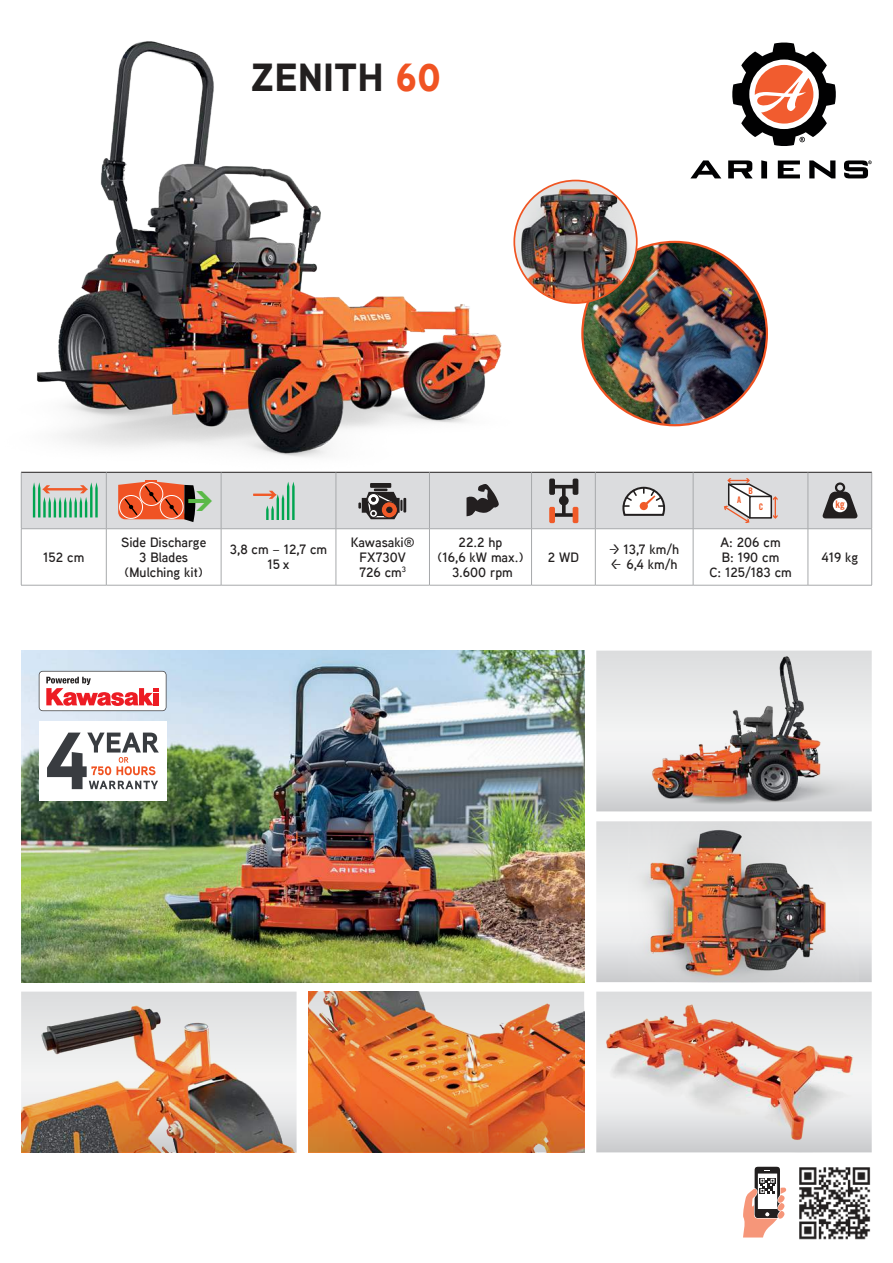
<style>
.page{position:relative;width:893px;height:1263px;background:#fff}
.page>*{position:absolute;margin:0;border:0;box-sizing:border-box;transform-origin:0 0}
.t1{font:900 39px "Aaux Next";color:#221f1f}
.t2{font:600 13.5px/15px "Aaux Next";color:#221f1f;text-align:center}
.t3{font:10.5px "Trade Gothic Bold Cond Twenty";color:#f05a28}
.t4{font:9px "Trade Gothic LT Std Bd Cn 20";color:#f05a28}
.s1{color:#f05322}
</style>
<div class="page">
<img style="left:20px;top:41px;width:652px;height:544px">
<img style="left:799px;top:1167px;width:72px;height:73px">
<svg style="left:690px;top:160px;width:182px;height:18px"></svg>
<svg style="left:732px;top:43px;width:104px;height:103px"></svg>
<svg style="left:743px;top:1167px;width:43px;height:70px"></svg>
<div style="left:22px;top:473px;width:849px;height:55px;background:#dbdcde"></div>
<hr style="left:21px;top:472px;width:85px;height:1px;background:#221f1f">
<hr style="left:106px;top:472px;width:115px;height:1px;background:#221f1f">
<hr style="left:221px;top:472px;width:115px;height:1px;background:#221f1f">
<hr style="left:336px;top:472px;width:93px;height:1px;background:#221f1f">
<hr style="left:429px;top:472px;width:102px;height:1px;background:#221f1f">
<hr style="left:531px;top:472px;width:64px;height:1px;background:#221f1f">
<hr style="left:595px;top:472px;width:98px;height:1px;background:#221f1f">
<hr style="left:693px;top:472px;width:115px;height:1px;background:#221f1f">
<hr style="left:808px;top:472px;width:64px;height:1px;background:#221f1f">
<hr style="left:21px;top:472px;width:1px;height:56px;background:#a7a9ab">
<hr style="left:106px;top:472px;width:1px;height:56px;background:#a7a9ab">
<hr style="left:221px;top:472px;width:1px;height:56px;background:#a7a9ab">
<hr style="left:336px;top:472px;width:1px;height:56px;background:#a7a9ab">
<hr style="left:429px;top:472px;width:1px;height:56px;background:#a7a9ab">
<hr style="left:531px;top:472px;width:1px;height:56px;background:#a7a9ab">
<hr style="left:595px;top:472px;width:1px;height:56px;background:#a7a9ab">
<hr style="left:693px;top:472px;width:1px;height:56px;background:#a7a9ab">
<hr style="left:21px;top:528px;width:85px;height:1px;background:#a7a9ab">
<hr style="left:21px;top:529px;width:1px;height:56px;background:#a7a9ab">
<hr style="left:106px;top:528px;width:115px;height:1px;background:#a7a9ab">
<hr style="left:106px;top:529px;width:1px;height:56px;background:#a7a9ab">
<hr style="left:221px;top:528px;width:115px;height:1px;background:#a7a9ab">
<hr style="left:221px;top:529px;width:1px;height:56px;background:#a7a9ab">
<hr style="left:336px;top:528px;width:93px;height:1px;background:#a7a9ab">
<hr style="left:336px;top:529px;width:1px;height:56px;background:#a7a9ab">
<hr style="left:429px;top:528px;width:102px;height:1px;background:#a7a9ab">
<hr style="left:429px;top:529px;width:1px;height:56px;background:#a7a9ab">
<hr style="left:531px;top:528px;width:64px;height:1px;background:#a7a9ab">
<hr style="left:531px;top:529px;width:1px;height:56px;background:#a7a9ab">
<hr style="left:595px;top:528px;width:98px;height:1px;background:#a7a9ab">
<hr style="left:595px;top:529px;width:1px;height:56px;background:#a7a9ab">
<hr style="left:693px;top:528px;width:115px;height:1px;background:#a7a9ab">
<hr style="left:808px;top:528px;width:64px;height:1px;background:#a7a9ab">
<hr style="left:21px;top:585px;width:85px;height:1px;background:#a7a9ab">
<hr style="left:106px;top:585px;width:115px;height:1px;background:#a7a9ab">
<hr style="left:221px;top:585px;width:115px;height:1px;background:#a7a9ab">
<hr style="left:336px;top:585px;width:93px;height:1px;background:#a7a9ab">
<hr style="left:429px;top:585px;width:102px;height:1px;background:#a7a9ab">
<hr style="left:531px;top:585px;width:64px;height:1px;background:#a7a9ab">
<hr style="left:595px;top:585px;width:98px;height:1px;background:#a7a9ab">
<hr style="left:693px;top:585px;width:115px;height:1px;background:#a7a9ab">
<hr style="left:808px;top:585px;width:64px;height:1px;background:#a7a9ab">
<hr style="left:808px;top:472px;width:1px;height:56px;background:#a7a9ab">
<hr style="left:871px;top:472px;width:1px;height:56px;background:#a7a9ab">
<hr style="left:693px;top:529px;width:1px;height:56px;background:#a7a9ab">
<hr style="left:808px;top:529px;width:1px;height:56px;background:#a7a9ab">
<hr style="left:871px;top:529px;width:1px;height:56px;background:#a7a9ab">
<svg style="left:33px;top:482px;width:65px;height:35px"></svg>
<hr style="left:253px;top:494px;width:21px;height:2px;background:#f05a28">
<svg style="left:266px;top:482px;width:29px;height:38px"></svg>
<div style="left:370px;top:483px;width:21px;height:5px;background:#221f1f"></div>
<svg style="left:358px;top:488px;width:44px;height:31px"></svg>
<hr style="left:403px;top:498px;width:3px;height:14px;background:#221f1f">
<svg style="left:466px;top:484px;width:33px;height:32px"></svg>
<svg style="left:553px;top:513px;width:21px;height:4px"></svg>
<svg style="left:562px;top:487px;width:4px;height:28px"></svg>
<div style="left:559px;top:496px;width:10px;height:9px;background:#221f1f;border-radius:50%"></div>
<div style="left:573px;top:507px;width:5px;height:16px;background:#f05a28;border-radius:2px"></div>
<div style="left:549px;top:507px;width:6px;height:16px;background:#f05a28;border-radius:2px"></div>
<hr style="left:553px;top:485px;width:21px;height:3px;background:#221f1f;border-radius:2px">
<div style="left:573px;top:478px;width:5px;height:17px;background:#221f1f;border-radius:2px"></div>
<div style="left:549px;top:478px;width:6px;height:17px;background:#221f1f;border-radius:2px"></div>
<svg style="left:622px;top:486px;width:44px;height:31px"></svg>
<svg style="left:723px;top:478px;width:54px;height:45px"></svg>
<svg style="left:822px;top:492px;width:36px;height:26px"></svg>
<div style="left:835px;top:482px;width:10px;height:11px;border:2px solid #221f1f;border-radius:50%"></div>
<div style="left:833px;top:498px;width:14px;height:14px;background:#fff;border-radius:50%"></div>
<img style="left:582px;top:242px;width:185px;height:183px">
<img style="left:514px;top:181px;width:123px;height:122px">
<img style="left:514px;top:181px;width:123px;height:122px;border-radius:61px">
<div style="left:513px;top:180px;width:125px;height:124px;border:2px solid #f05522;border-radius:50%"></div>
<img style="left:596px;top:992px;width:276px;height:160px">
<img style="left:596px;top:821px;width:276px;height:161px">
<img style="left:628px;top:821px;width:230px;height:161px">
<img style="left:596px;top:651px;width:11px;height:160px">
<img style="left:607px;top:651px;width:265px;height:160px">
<img style="left:21px;top:651px;width:563px;height:331px">
<div style="left:39px;top:721px;width:127px;height:80px;background:#fff"></div>
<svg style="left:47px;top:732px;width:112px;height:57px"></svg>
<svg style="left:39px;top:671px;width:127px;height:40px"></svg>
<img style="left:21px;top:992px;width:276px;height:160px">
<img style="left:309px;top:992px;width:275px;height:160px">
<svg style="left:118px;top:480px;width:94px;height:42px"></svg>
<h1 class="t1" style="left:251px;top:55px;width:192px">ZENITH <span class="s1">60</span></h1>
<p class="t2" style="left:43px;top:550px;width:42px">152 cm</p>
<p class="t2" style="left:121px;top:535px;width:87px">Side Discharge<br>3 Blades (Mulching kit)</p>
<p class="t2" style="left:230px;top:543px;width:99px">3,8 cm – 12,7 cm<br>15 x</p>
<p class="t2" style="left:351px;top:535px;width:65px">Kawasaki®<br>FX730V<br>726 cm<sup>3</sup></p>
<p class="t2" style="left:438px;top:535px;width:87px">22.2 hp<br>(16,6 kW max.)<br>3.600 rpm</p>
<p class="t4" style="left:748px;top:485px;width:6px">B</p>
<p class="t4" style="left:737px;top:494px;width:6px">A</p>
<p class="t4" style="left:759px;top:501px;width:6px">C</p>
<p class="t3" style="left:835px;top:500px;width:11px">kg</p>
<p class="t2" style="left:548px;top:550px;width:33px">2 WD</p>
<p class="t2" style="left:609px;top:543px;width:71px;text-align:left">–&gt; 13,7 km/h &lt;– 6,4 km/h</p>
<p class="t2" style="left:709px;top:535px;width:84px">A: 206 cm<br>B: 190 cm<br>C: 125/183 cm</p>
<p class="t2" style="left:821px;top:550px;width:38px">419 kg</p>
</div>
